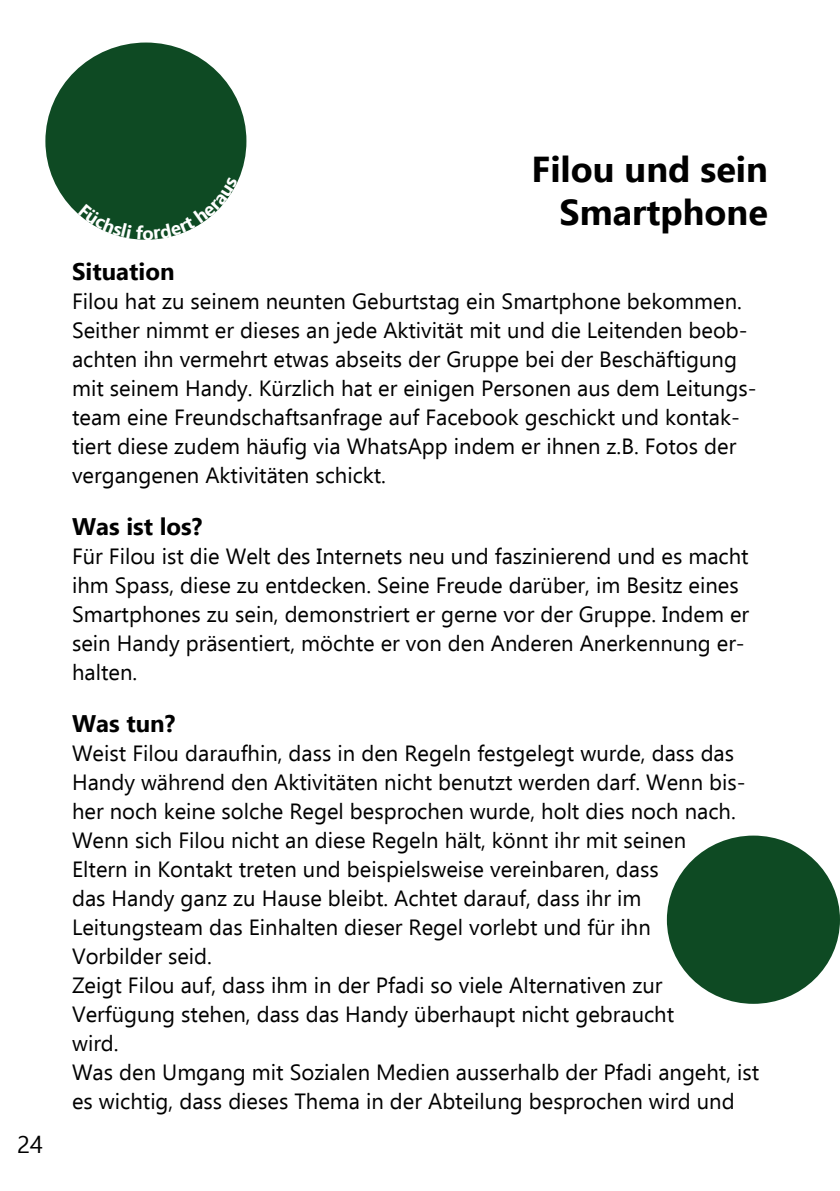
<style>
.page{position:relative;width:840px;height:1191px;background:#fff}
.page>*{position:absolute;margin:0;border:0;box-sizing:border-box;transform-origin:0 0}
.t1{font:700 36px "Ebrima";color:#000}
.t2{font:700 24px "Ebrima";color:#000}
.t3{font:24px "Ebrima";color:#000}
.t4{font:22px/29px "Ebrima";color:#000}
</style>
<div class="page">
<div style="left:45px;top:43px;width:201px;height:197px;background:#0e4a23;border-radius:50%"></div>
<div style="left:666px;top:835px;width:173px;height:168px;background:#0e4a23;border-radius:50%"></div>
<svg style="left:78px;top:181px;width:160px;height:59px"></svg>
<p class="t3" style="left:17px;top:1127px;width:27px">24</p>
<p class="t1" style="left:531px;top:141px;width:237px">Filou und sein</p>
<p class="t1" style="left:559px;top:184px;width:210px">Smartphone</p>
<p class="t2" style="left:72px;top:253px;width:104px">Situation</p>
<p class="t4" style="left:72px;top:286px;width:685px">Filou hat zu seinem neunten Geburtstag ein Smartphone bekommen.<br>Seither nimmt er dieses an jede Aktivität mit und die Leitenden beob&shy;achten ihn vermehrt etwas abseits der Gruppe bei der Beschäftigung mit seinem Handy. Kürzlich hat er einigen Personen aus dem Leitungs&shy;team eine Freundschaftsanfrage auf Facebook geschickt und kontak&shy;tiert diese zudem häufig via WhatsApp indem er ihnen z.B. Fotos der vergangenen Aktivitäten schickt.</p>
<p class="t2" style="left:72px;top:507px;width:132px">Was ist los?</p>
<p class="t4" style="left:72px;top:541px;width:678px">Für Filou ist die Welt des Internets neu und faszinierend und es macht ihm Spass, diese zu entdecken. Seine Freude darüber, im Besitz eines Smartphones zu sein, demonstriert er gerne vor der Gruppe. Indem er sein Handy präsentiert, möchte er von den Anderen Anerkennung er&shy;halten.</p>
<p class="t2" style="left:72px;top:704px;width:105px">Was tun?</p>
<p class="t4" style="left:72px;top:737px;width:674px">Weist Filou daraufhin, dass in den Regeln festgelegt wurde, dass das Handy während den Aktivitäten nicht benutzt werden darf. Wenn bis&shy;her noch keine solche Regel besprochen wurde, holt dies noch nach.<br>Wenn sich Filou nicht an diese Regeln hält, könnt ihr mit seinen Eltern in Kontakt treten und beispielsweise vereinbaren, dass<br>das Handy ganz zu Hause bleibt. Achtet darauf, dass ihr im Leitungsteam das Einhalten dieser Regel vorlebt und für ihn Vorbilder seid.</p>
<p class="t4" style="left:72px;top:969px;width:603px">Zeigt Filou auf, dass ihm in der Pfadi so viele Alternativen zur<br>Verfügung stehen, dass das Handy überhaupt nicht gebraucht wird.</p>
<p class="t4" style="left:72px;top:1056px;width:688px">Was den Umgang mit Sozialen Medien ausserhalb der Pfadi angeht, ist es wichtig, dass dieses Thema in der Abteilung besprochen wird und</p>
</div>
